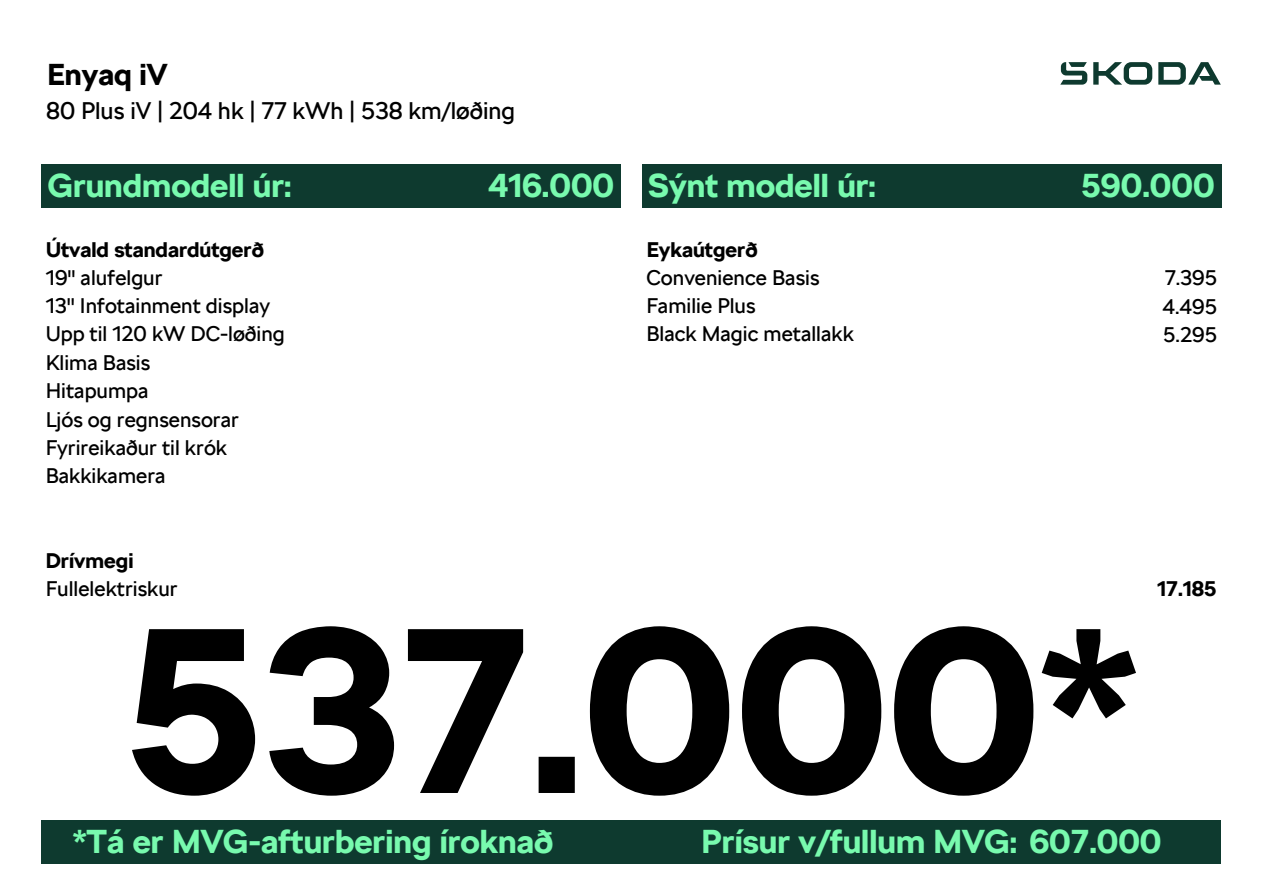
<style>
.page{position:relative;width:1263px;height:893px;background:#fff}
.page>*{position:absolute;margin:0;border:0;box-sizing:border-box;transform-origin:0 0}
.t1{font:700 33px "SKODA Next";color:#78faae}
.t2{font:700 30px "SKODA Next";color:#000}
.t3{font:24px "SKODA Next";color:#000}
.t4{font:21px/28.5px "SKODA Next";color:#000}
.t5{font:700 21px "SKODA Next";color:#000}
</style>
<div class="page">
<svg style="left:1060px;top:62px;width:27px;height:23px"></svg>
<svg style="left:1093px;top:62px;width:59px;height:23px"></svg>
<svg style="left:1158px;top:62px;width:63px;height:23px"></svg>
<div style="left:42px;top:164px;width:579px;height:43px;background:#0e3a2f"></div>
<div style="left:642px;top:164px;width:579px;height:43px;background:#0e3a2f"></div>
<div style="left:42px;top:820px;width:1179px;height:43px;background:#0e3a2f"></div>
<svg style="left:132px;top:626px;width:1004px;height:170px"></svg>
<h2 class="t2" style="left:47px;top:56px;width:121px">Enyaq iV</h2>
<p class="t3" style="left:46px;top:97px;width:471px">80 Plus iV | 204 hk | 77 kWh | 538 km/løðing</p>
<h1 class="t1" style="left:48px;top:166px;width:245px">Grundmodell úr:</h1>
<h1 class="t1" style="left:488px;top:166px;width:389px">416.000 Sýnt modell úr:</h1>
<h1 class="t1" style="left:1082px;top:166px;width:135px">590.000</h1>
<p class="t5" style="left:46px;top:237px;width:219px">Útvald standardútgerð</p>
<p class="t5" style="left:647px;top:237px;width:112px">Eykaútgerð</p>
<p class="t4" style="left:46px;top:263px;width:118px">19'' alufelgur</p>
<p class="t4" style="left:647px;top:263px;width:175px">Convenience Basis</p>
<p class="t4" style="left:1165px;top:264px;width:54px">7.395</p>
<p class="t4" style="left:46px;top:291px;width:226px">13'' Infotainment display</p>
<p class="t4" style="left:646px;top:291px;width:111px">Familie Plus</p>
<p class="t4" style="left:1162px;top:292px;width:56px">4.495</p>
<p class="t4" style="left:46px;top:320px;width:241px">Upp til 120 kW DC-løðing</p>
<p class="t4" style="left:646px;top:320px;width:209px">Black Magic metallakk</p>
<p class="t4" style="left:1163px;top:320px;width:55px">5.295</p>
<p class="t4" style="left:46px;top:348px;width:195px">Klima Basis<br>Hitapumpa<br>Ljós og regnsensorar<br>Fyrireikaður til krók<br>Bakkikamera</p>
<p class="t5" style="left:46px;top:548px;width:89px">Drívmegi</p>
<p class="t4" style="left:46px;top:575px;width:134px">Fullelektriskur</p>
<p class="t5" style="left:1157px;top:576px;width:61px">17.185</p>
<h1 class="t1" style="left:73px;top:821px;width:482px">*Tá er MVG-afturbering íroknað</h1>
<h1 class="t1" style="left:702px;top:822px;width:462px">Prísur v/fullum MVG: 607.000</h1>
</div>
